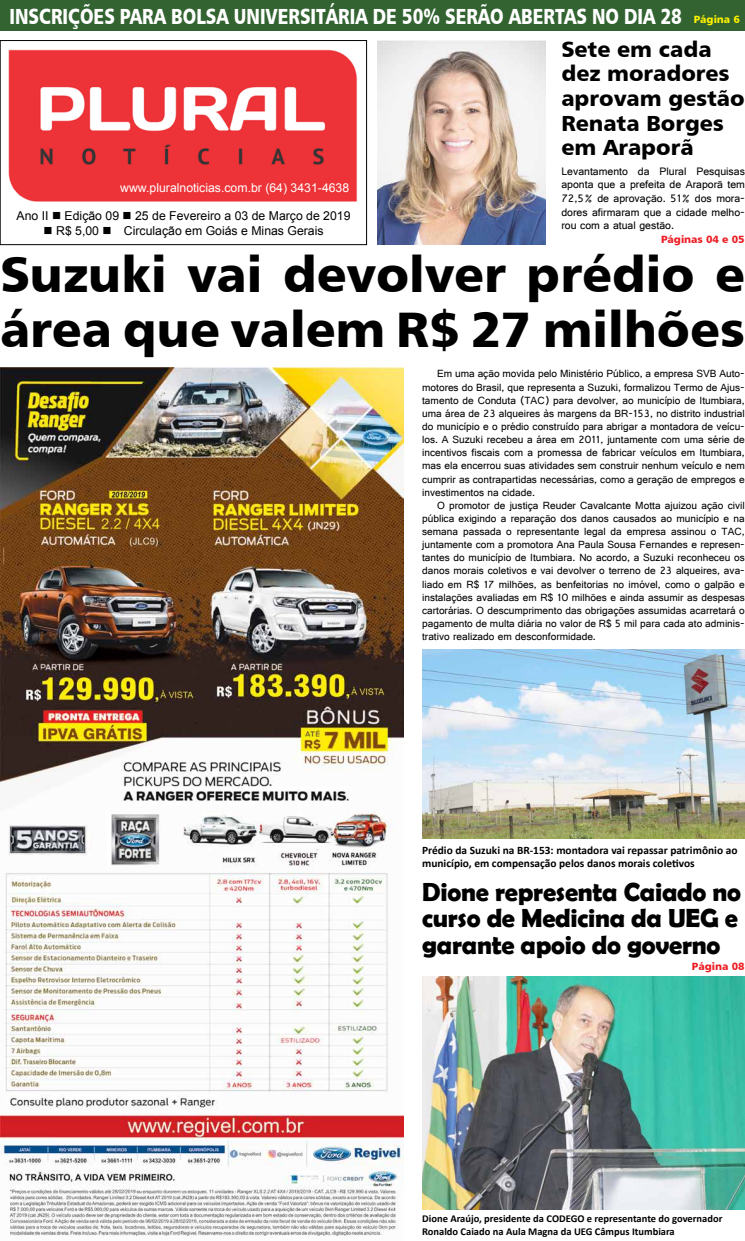
<style>
.page{position:relative;width:745px;height:1241px;background:#fff}
.page>*{position:absolute;margin:0;border:0;box-sizing:border-box;transform-origin:0 0}
.t1{font:49.88px/55.1px "Humanist 777 BT Black B";color:#000}
.t2{font:700 26.25px/26.2px "Berlin Sans FB Demi";letter-spacing:-.01em;color:#000;text-align:justify}
.t3{font:21.88px "Humanist 777 BT Black B";color:#fff;scale:.8 1}
.t4{font:21.88px/24.5px "Humanist 777 BT Black B";color:#000}
.t5{font:12.25px "Arial";color:#000}
.t6{font:12.25px "Arial";color:#fff}
.t7{font:11.38px/13.7px "Gautami";color:#000;text-align:justify}
.t8{font:700 11.38px/13.7px "Calibri";color:#000}
.t9{font:10.94px/13.1px "Gautami";color:#000;text-align:justify}
.t10{font:700 10.5px/12.6px "Calibri";color:#000}
.t11{font:10.5px "Humanist 777 BT Black B";color:#ed1d24}
.t12{font:10.5px "Humanist 777 BT Black B";color:#fff200}
</style>
<div class="page">
<img style="left:0;top:367px;width:403px;height:869px">
<div style="left:0;top:0;width:744px;height:30px;background:#326330"></div>
<img style="left:8px;top:49px;width:350px;height:152px">
<div style="left:0;top:40px;width:366px;height:205px;border:1px solid #000"></div>
<img style="left:422px;top:976px;width:322px;height:232px">
<img style="left:378px;top:41px;width:166px;height:204px">
<img style="left:422px;top:649px;width:322px;height:189px">
<h3 class="t3" style="left:9px;top:2px;width:841px">INSCRIÇÕES PARA BOLSA UNIVERSITÁRIA DE 50% SERÃO ABERTAS NO DIA 28</h3>
<p class="t12" style="left:693px;top:13px;width:48px">Página 6</p>
<h3 class="t4" style="left:561px;top:36px;width:185px">Sete em cada dez moradores aprovam gestão<br>Renata Borges em Araporã</h3>
<p class="t6" style="left:120px;top:180px;width:230px">www.pluralnoticias.com.br (64) 3431-4638</p>
<p class="t5" style="left:17px;top:207px;width:335px">Ano II ■ Edição 09 ■ 25 de Fevereiro a 03 de Março de 2019</p>
<p class="t5" style="left:44px;top:222px;width:281px">■ R$ 5,00 ■ Circulação em Goiás e Minas Gerais</p>
<p class="t7" style="left:561px;top:164px;width:185px">Levantamento da Plural Pesquisas aponta que a prefeita de Araporã tem 72,5% de aprovação. 51% dos mora&shy;dores afirmaram que a cidade melho&shy;rou com a atual gestão.</p>
<p class="t11" style="left:660px;top:232px;width:85px">Páginas 04 e 05</p>
<h1 class="t1" style="left:0;top:246px;width:746px">Suzuki vai devolver prédio e área que valem R$ 27 milhões</h1>
<p class="t9" style="left:422px;top:367px;width:324px;text-indent:15px">Em uma ação movida pelo Ministério Público, a empresa SVB Auto&shy;motores do Brasil, que representa a Suzuki, formalizou Termo de Ajus&shy;tamento de Conduta (TAC) para devolver, ao município de Itumbiara, uma área de 23 alqueires às margens da BR-153, no distrito industrial do município e o prédio construído para abrigar a montadora de veícu&shy;los. A Suzuki recebeu a área em 2011, juntamente com uma série de incentivos fiscais com a promessa de fabricar veículos em Itumbiara, mas ela encerrou suas atividades sem construir nenhum veículo e nem cumprir as contrapartidas necessárias, como a geração de empregos e investimentos na cidade.</p>
<p class="t9" style="left:422px;top:498px;width:324px;text-indent:15px">O promotor de justiça Reuder Cavalcante Motta ajuizou ação civil pública exigindo a reparação dos danos causados ao município e na semana passada o representante legal da empresa assinou o TAC, juntamente com a promotora Ana Paula Sousa Fernandes e represen&shy;tantes do município de Itumbiara. No acordo, a Suzuki reconheceu os danos morais coletivos e vai devolver o terreno de 23 alqueires, ava&shy;liado em R$ 17 milhões, as benfeitorias no imóvel, como o galpão e instalações avaliadas em R$ 10 milhões e ainda assumir as despesas cartorárias. O descumprimento das obrigações assumidas acarretará o pagamento de multa diária no valor de R$ 5 mil para cada ato adminis&shy;trativo realizado em desconformidade.</p>
<p class="t8" style="left:422px;top:842px;width:316px">Prédio da Suzuki na BR-153: montadora vai repassar patrimônio ao município, em compensação pelos danos morais coletivos</p>
<h2 class="t2" style="left:422px;top:878px;width:320px">Dione representa Caiado no curso de Medicina da UEG e garante apoio do governo</h2>
<p class="t11" style="left:691px;top:959px;width:54px">Página 08</p>
<p class="t10" style="left:422px;top:1212px;width:301px">Dione Araújo, presidente da CODEGO e representante do governador<br>Ronaldo Caiado na Aula Magna da UEG Câmpus Itumbiara</p>
</div>
